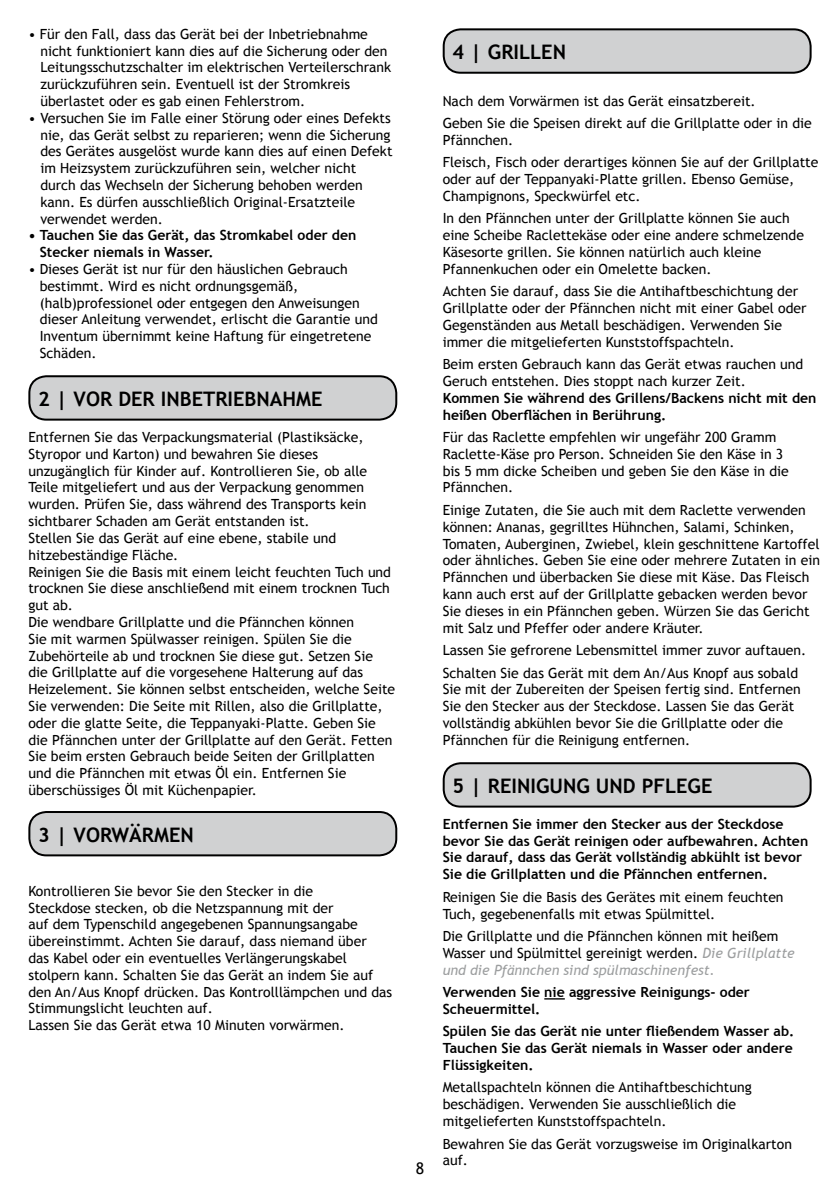
<style>
.page{position:relative;width:840px;height:1191px;background:#fff}
.page>*{position:absolute;margin:0;border:0;box-sizing:border-box;transform-origin:0 0}
.t1{font:700 20px "Trebuchet MS";color:#000}
.t2{font:16px "Trebuchet MS";color:#000}
.t3{font:14px/16.8px "Trebuchet MS";color:#000}
.t4{font:700 14px/16.8px "Trebuchet MS";color:#000}
.s1{font-style:italic;color:#9c9e9f}
</style>
<div class="page">
<svg style="left:544px;top:998px;width:20px;height:1px"></svg>
<div style="left:29px;top:812px;width:367px;height:43px;background:#d0d1d2;border-radius:17px"></div>
<div style="left:28px;top:811px;width:369px;height:45px;border:2px solid #000;border-radius:17px"></div>
<div style="left:443px;top:29px;width:367px;height:44px;background:#d0d1d2;border-radius:17px"></div>
<div style="left:442px;top:28px;width:369px;height:46px;border:2px solid #000;border-radius:17px"></div>
<div style="left:29px;top:376px;width:367px;height:43px;background:#d0d1d2;border-radius:17px"></div>
<div style="left:28px;top:375px;width:369px;height:45px;border:2px solid #000;border-radius:17px"></div>
<div style="left:443px;top:763px;width:367px;height:43px;background:#d0d1d2;border-radius:17px"></div>
<div style="left:442px;top:762px;width:369px;height:45px;border:2px solid #000;border-radius:17px"></div>
<p class="t3" style="left:40px;top:26px;width:352px;text-indent:-12px">• Für den Fall, dass das Gerät bei der Inbetriebnahme nicht funktioniert kann dies auf die Sicherung oder den Leitungsschutzschalter im elektrischen Verteilerschrank zurückzuführen sein. Eventuell ist der Stromkreis überlastet oder es gab einen Fehlerstrom.</p>
<p class="t3" style="left:40px;top:110px;width:353px;text-indent:-12px">• Versuchen Sie im Falle einer Störung oder eines Defekts nie, das Gerät selbst zu reparieren; wenn die Sicherung des Gerätes ausgelöst wurde kann dies auf einen Defekt im Heizsystem zurückzuführen sein, welcher nicht durch das Wechseln der Sicherung behoben werden kann. Es dürfen ausschließlich Original-Ersatzteile verwendet werden.</p>
<p class="t4" style="left:40px;top:227px;width:318px;text-indent:-11px">• Tauchen Sie das Gerät, das Stromkabel oder den<br>Stecker niemals in Wasser.</p>
<p class="t3" style="left:40px;top:261px;width:339px;text-indent:-11px">• Dieses Gerät ist nur für den häuslichen Gebrauch bestimmt. Wird es nicht ordnungsgemäß, (halb)professionel oder entgegen den Anweisungen dieser Anleitung verwendet, erlischt die Garantie und Inventum übernimmt keine Haftung für eingetretene Schäden.</p>
<h1 class="t1" style="left:38px;top:386px;width:286px">2 | vor der inbetriebnahme</h1>
<p class="t3" style="left:28px;top:429px;width:368px">Entfernen Sie das Verpackungsmaterial (Plastiksäcke, Styropor und Karton) und bewahren Sie dieses unzugänglich für Kinder auf. Kontrollieren Sie, ob alle Teile mitgeliefert und aus der Verpackung genommen wurden. Prüfen Sie, dass während des Transports kein sichtbarer Schaden am Gerät entstanden ist.<br>Stellen Sie das Gerät auf eine ebene, stabile und hitzebeständige Fläche.<br>Reinigen Sie die Basis mit einem leicht feuchten Tuch und trocknen Sie diese anschließend mit einem trocknen Tuch gut ab.<br>Die wendbare Grillplatte und die Pfännchen können<br>Sie mit warmen Spülwasser reinigen. Spülen Sie die Zubehörteile ab und trocknen Sie diese gut. Setzen Sie die Grillplatte auf die vorgesehene Halterung auf das Heizelement. Sie können selbst entscheiden, welche Seite Sie verwenden: Die Seite mit Rillen, also die Grillplatte, oder die glatte Seite, die Teppanyaki-Platte. Geben Sie die Pfännchen unter der Grillplatte auf den Gerät. Fetten Sie beim ersten Gebrauch beide Seiten der Grillplatten und die Pfännchen mit etwas Öl ein. Entfernen Sie überschüssiges Öl mit Küchenpapier.</p>
<h1 class="t1" style="left:38px;top:822px;width:157px">3 | Vorwärmen</h1>
<p class="t3" style="left:28px;top:882px;width:365px">Kontrollieren Sie bevor Sie den Stecker in die<br>Steckdose stecken, ob die Netzspannung mit der<br>auf dem Typenschild angegebenen Spannungsangabe übereinstimmt. Achten Sie darauf, dass niemand über<br>das Kabel oder ein eventuelles Verlängerungskabel stolpern kann. Schalten Sie das Gerät an indem Sie auf den An/Aus Knopf drücken. Das Kontrolllämpchen und das Stimmungslicht leuchten auf.<br>Lassen Sie das Gerät etwa 10 Minuten vorwärmen.</p>
<p class="t2" style="left:415px;top:1159px;width:10px">8</p>
<h1 class="t1" style="left:452px;top:39px;width:115px">4 | Grillen</h1>
<p class="t3" style="left:442px;top:90px;width:370px;line-height:22.4px">Nach dem Vorwärmen ist das Gerät einsatzbereit.<br>Geben Sie die Speisen direkt auf die Grillplatte oder in die</p>
<p class="t3" style="left:442px;top:129px;width:377px;line-height:22.4px">Pfännchen.<br>Fleisch, Fisch oder derartiges können Sie auf der Grillplatte</p>
<p class="t3" style="left:442px;top:171px;width:353px">oder auf der Teppanyaki-Platte grillen. Ebenso Gemüse,<br>Champignons, Speckwürfel etc.</p>
<p class="t3" style="left:442px;top:210px;width:362px">In den Pfännchen unter der Grillplatte können Sie auch eine Scheibe Raclettekäse oder eine andere schmelzende Käsesorte grillen. Sie können natürlich auch kleine Pfannenkuchen oder ein Omelette backen.</p>
<p class="t3" style="left:442px;top:283px;width:365px">Achten Sie darauf, dass Sie die Antihaftbeschichtung der Grillplatte oder der Pfännchen nicht mit einer Gabel oder Gegenständen aus Metall beschädigen. Verwenden Sie immer die mitgelieferten Kunststoffspachteln.</p>
<p class="t3" style="left:442px;top:356px;width:362px">Beim ersten Gebrauch kann das Gerät etwas rauchen und<br>Geruch entstehen. Dies stoppt nach kurzer Zeit.</p>
<p class="t4" style="left:442px;top:389px;width:375px">Kommen Sie während des Grillens/Backens nicht mit den heißen Oberflächen in Berührung.</p>
<p class="t3" style="left:442px;top:429px;width:347px">Für das Raclette empfehlen wir ungefähr 200 Gramm Raclette-Käse pro Person. Schneiden Sie den Käse in 3 bis 5 mm dicke Scheiben und geben Sie den Käse in die Pfännchen.</p>
<p class="t3" style="left:442px;top:502px;width:378px">Einige Zutaten, die Sie auch mit dem Raclette verwenden können: Ananas, gegrilltes Hühnchen, Salami, Schinken, Tomaten, Auberginen, Zwiebel, klein geschnittene Kartoffel oder ähnliches. Geben Sie eine oder mehrere Zutaten in ein Pfännchen und überbacken Sie diese mit Käse. Das Fleisch kann auch erst auf der Grillplatte gebacken werden bevor Sie dieses in ein Pfännchen geben. Würzen Sie das Gericht mit Salz und Pfeffer oder andere Kräuter.</p>
<p class="t3" style="left:442px;top:639px;width:365px;line-height:22.4px">Lassen Sie gefrorene Lebensmittel immer zuvor auftauen.<br>Schalten Sie das Gerät mit dem An/Aus Knopf aus sobald</p>
<p class="t3" style="left:442px;top:681px;width:359px">Sie mit der Zubereiten der Speisen fertig sind. Entfernen Sie den Stecker aus der Steckdose. Lassen Sie das Gerät vollständig abkühlen bevor Sie die Grillplatte oder die Pfännchen für die Reinigung entfernen.</p>
<h1 class="t1" style="left:452px;top:773px;width:261px">5 | reinigung undpflege</h1>
<p class="t4" style="left:442px;top:815px;width:367px">Entfernen Sie immer den Stecker aus der Steckdose bevor Sie das Gerät reinigen oder aufbewahren. Achten Sie darauf, dass das Gerät vollständig abkühlt ist bevor Sie die Grillplatten und die Pfännchen entfernen.</p>
<p class="t3" style="left:442px;top:888px;width:342px">Reinigen Sie die Basis des Gerätes mit einem feuchten<br>Tuch, gegebenenfalls mit etwas Spülmittel.</p>
<p class="t3" style="left:442px;top:927px;width:353px">Die Grillplatte und die Pfännchen können mit heißem<br>Wasser und Spülmittel gereinigt werden. <span class="s1">Die Grillplatte und die Pfännchen sind spülmaschinenfest.</span></p>
<p class="t4" style="left:442px;top:983px;width:308px">Verwenden Sie nie aggressive Reinigungs- oder<br>Scheuermittel.</p>
<p class="t4" style="left:442px;top:1023px;width:353px;text-align:justify">Spülen Sie das Gerät nie unter fließendem Wasser ab.<br>Tauchen Sie das Gerät niemals in Wasser oder andere Flüssigkeiten.</p>
<p class="t3" style="left:442px;top:1079px;width:310px">Metallspachteln können die Antihaftbeschichtung beschädigen. Verwenden Sie ausschließlich die mitgelieferten Kunststoffspachteln.</p>
<p class="t3" style="left:442px;top:1135px;width:350px">Bewahren Sie das Gerät vorzugsweise im Originalkarton auf.</p>
</div>
